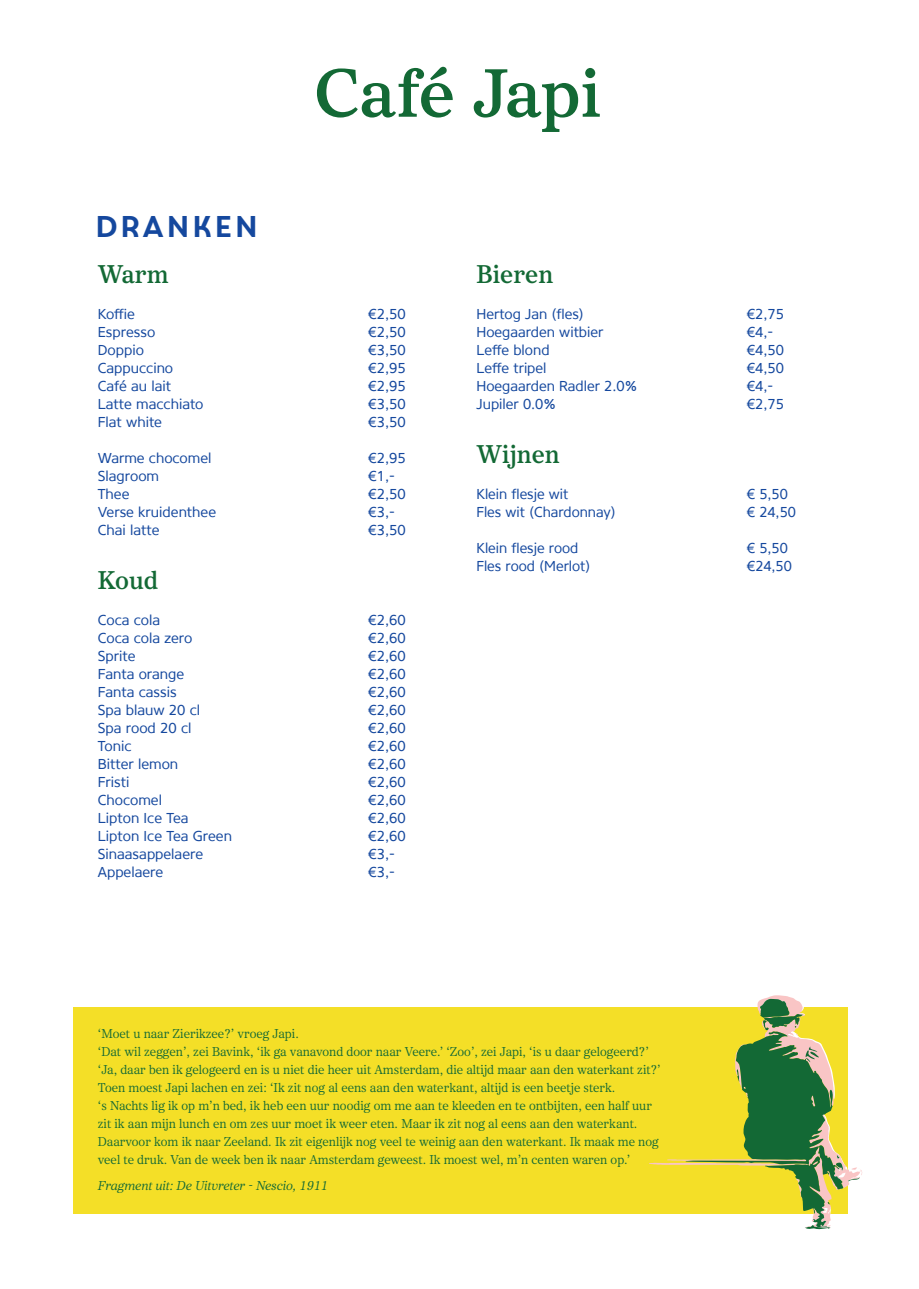
<style>
.page{position:relative;width:919px;height:1289px;background:#fff}
.page>*{position:absolute;margin:0;border:0;box-sizing:border-box;transform-origin:0 0}
.KOPJE{font:30px "Core Circus";letter-spacing:-.1em;color:#15489e}
.KOP_CURSIEF{font:700 25.5px "Core Serif N 55";color:#136935;scale:.96 1}
.BODY{font:14.25px "Core Sans N45";color:#15489e}
.KOP_CURSIEF-2{font:12.75px/18px "Core Serif N 35";color:#136935;scale:.96 1}
.KOP_CURSIEF-3{font:12.75px "Core Serif N 35 Regular It";color:#136935;scale:.96 1}
</style>
<div class="page">
<div style="left:73px;top:1007px;width:774px;height:206px;background:#f4df27"></div>
<svg style="left:648px;top:995px;width:214px;height:234px"></svg>
<svg style="left:317px;top:67px;width:135px;height:50px"></svg>
<svg style="left:473px;top:68px;width:126px;height:64px"></svg>
<p class="KOPJE" style="left:92px;top:206px;width:170px">DRANKEN</p>
<p class="KOP_CURSIEF" style="left:98px;top:258px;width:75px">Warm</p>
<p class="BODY" style="left:98px;top:305px;width:39px">Koffie</p>
<p class="BODY" style="left:368px;top:305px;width:39px">€2,50</p>
<p class="BODY" style="left:98px;top:323px;width:59px">Espresso</p>
<p class="BODY" style="left:368px;top:323px;width:39px">€2,50</p>
<p class="BODY" style="left:98px;top:341px;width:48px">Doppio</p>
<p class="BODY" style="left:368px;top:341px;width:39px">€3,50</p>
<p class="BODY" style="left:98px;top:359px;width:77px">Cappuccino</p>
<p class="BODY" style="left:368px;top:359px;width:39px">€2,95</p>
<p class="BODY" style="left:98px;top:377px;width:75px">Café au lait</p>
<p class="BODY" style="left:368px;top:377px;width:39px">€2,95</p>
<p class="BODY" style="left:98px;top:395px;width:107px">Latte macchiato</p>
<p class="BODY" style="left:368px;top:395px;width:39px">€3,50</p>
<p class="BODY" style="left:98px;top:413px;width:66px">Flat white</p>
<p class="BODY" style="left:368px;top:413px;width:39px">€3,50</p>
<p class="BODY" style="left:98px;top:449px;width:115px">Warme chocomel</p>
<p class="BODY" style="left:368px;top:449px;width:39px">€2,95</p>
<p class="BODY" style="left:98px;top:467px;width:63px">Slagroom</p>
<p class="BODY" style="left:368px;top:467px;width:28px">€1,-</p>
<p class="BODY" style="left:98px;top:485px;width:33px">Thee</p>
<p class="BODY" style="left:368px;top:485px;width:39px">€2,50</p>
<p class="BODY" style="left:98px;top:503px;width:120px">Verse kruidenthee</p>
<p class="BODY" style="left:368px;top:503px;width:28px">€3,-</p>
<p class="BODY" style="left:98px;top:521px;width:63px">Chai latte</p>
<p class="BODY" style="left:368px;top:521px;width:39px">€3,50</p>
<p class="KOP_CURSIEF" style="left:98px;top:564px;width:65px">Koud</p>
<p class="BODY" style="left:98px;top:611px;width:64px">Coca cola</p>
<p class="BODY" style="left:368px;top:611px;width:39px">€2,60</p>
<p class="BODY" style="left:98px;top:629px;width:96px">Coca cola zero</p>
<p class="BODY" style="left:368px;top:629px;width:39px">€2,60</p>
<p class="BODY" style="left:98px;top:647px;width:39px">Sprite</p>
<p class="BODY" style="left:368px;top:647px;width:39px">€2,60</p>
<p class="BODY" style="left:98px;top:665px;width:88px">Fanta orange</p>
<p class="BODY" style="left:368px;top:665px;width:39px">€2,60</p>
<p class="BODY" style="left:98px;top:683px;width:80px">Fanta cassis</p>
<p class="BODY" style="left:368px;top:683px;width:39px">€2,60</p>
<p class="BODY" style="left:98px;top:701px;width:104px">Spa blauw 20 cl</p>
<p class="BODY" style="left:368px;top:701px;width:39px">€2,60</p>
<p class="BODY" style="left:98px;top:719px;width:95px">Spa rood 20 cl</p>
<p class="BODY" style="left:368px;top:719px;width:39px">€2,60</p>
<p class="BODY" style="left:98px;top:737px;width:35px">Tonic</p>
<p class="BODY" style="left:368px;top:737px;width:39px">€2,60</p>
<p class="BODY" style="left:98px;top:755px;width:82px">Bitter lemon</p>
<p class="BODY" style="left:368px;top:755px;width:39px">€2,60</p>
<p class="BODY" style="left:98px;top:773px;width:33px">Fristi</p>
<p class="BODY" style="left:368px;top:773px;width:39px">€2,60</p>
<p class="BODY" style="left:98px;top:791px;width:66px">Chocomel</p>
<p class="BODY" style="left:368px;top:791px;width:39px">€2,60</p>
<p class="BODY" style="left:98px;top:809px;width:92px">Lipton Ice Tea</p>
<p class="BODY" style="left:368px;top:809px;width:39px">€2,60</p>
<p class="BODY" style="left:98px;top:827px;width:136px">Lipton Ice Tea Green</p>
<p class="BODY" style="left:368px;top:827px;width:39px">€2,60</p>
<p class="BODY" style="left:98px;top:845px;width:107px">Sinaasappelaere</p>
<p class="BODY" style="left:368px;top:845px;width:28px">€3,-</p>
<p class="BODY" style="left:98px;top:863px;width:67px">Appelaere</p>
<p class="BODY" style="left:368px;top:863px;width:28px">€3,-</p>
<p class="KOP_CURSIEF" style="left:476px;top:258px;width:81px">Bieren</p>
<p class="BODY" style="left:476px;top:305px;width:109px">Hertog Jan (fles)</p>
<p class="BODY" style="left:746px;top:305px;width:39px">€2,75</p>
<p class="BODY" style="left:476px;top:323px;width:128px">Hoegaarden witbier</p>
<p class="BODY" style="left:746px;top:323px;width:28px">€4,-</p>
<p class="BODY" style="left:476px;top:341px;width:74px">Leffe blond</p>
<p class="BODY" style="left:746px;top:341px;width:39px">€4,50</p>
<p class="BODY" style="left:476px;top:359px;width:71px">Leffe tripel</p>
<p class="BODY" style="left:746px;top:359px;width:39px">€4,50</p>
<p class="BODY" style="left:476px;top:377px;width:162px">Hoegaarden Radler 2.0%</p>
<p class="BODY" style="left:746px;top:377px;width:28px">€4,-</p>
<p class="BODY" style="left:476px;top:395px;width:81px">Jupiler 0.0%</p>
<p class="BODY" style="left:746px;top:395px;width:39px">€2,75</p>
<p class="KOP_CURSIEF" style="left:476px;top:438px;width:88px">Wijnen</p>
<p class="BODY" style="left:476px;top:485px;width:93px">Klein flesje wit</p>
<p class="BODY" style="left:746px;top:485px;width:43px">€ 5,50</p>
<p class="BODY" style="left:476px;top:503px;width:141px">Fles wit (Chardonnay)</p>
<p class="BODY" style="left:746px;top:503px;width:51px">€ 24,50</p>
<p class="BODY" style="left:476px;top:539px;width:103px">Klein flesje rood</p>
<p class="BODY" style="left:746px;top:539px;width:43px">€ 5,50</p>
<p class="BODY" style="left:476px;top:557px;width:115px">Fles rood (Merlot)</p>
<p class="BODY" style="left:746px;top:557px;width:47px">€24,50</p>
<p class="KOP_CURSIEF-2" style="left:98px;top:1024px;width:587px">‘Moet u naar Zierikzee?’ vroeg Japi.<br>‘Dat wil zeggen’, zei Bavink, ‘ik ga vanavond door naar Veere.’ ‘Zoo’, zei Japi, ‘is u daar gelogeerd?’ ‘Ja, daar ben ik gelogeerd en is u niet die heer uit Amsterdam, die altijd maar aan den waterkant zit?’ Toen moest Japi lachen en zei: ‘Ik zit nog al eens aan den waterkant, altijd is een beetje sterk.<br>‘s Nachts lig ik op m’n bed, ik heb een uur noodig om me aan te kleeden en te ontbijten, een half uur zit ik aan mijn lunch en om zes uur moet ik weer eten. Maar ik zit nog al eens aan den waterkant.<br>Daarvoor kom ik naar Zeeland. Ik zit eigenlijk nog veel te weinig aan den waterkant. Ik maak me nog veel te druk. Van de week ben ik naar Amsterdam geweest. Ik moest wel, m’n centen waren op.’</p>
<p class="KOP_CURSIEF-3" style="left:98px;top:1177px;width:241px">Fragment uit: De Uitvreter - Nescio, 1911</p>
</div>
